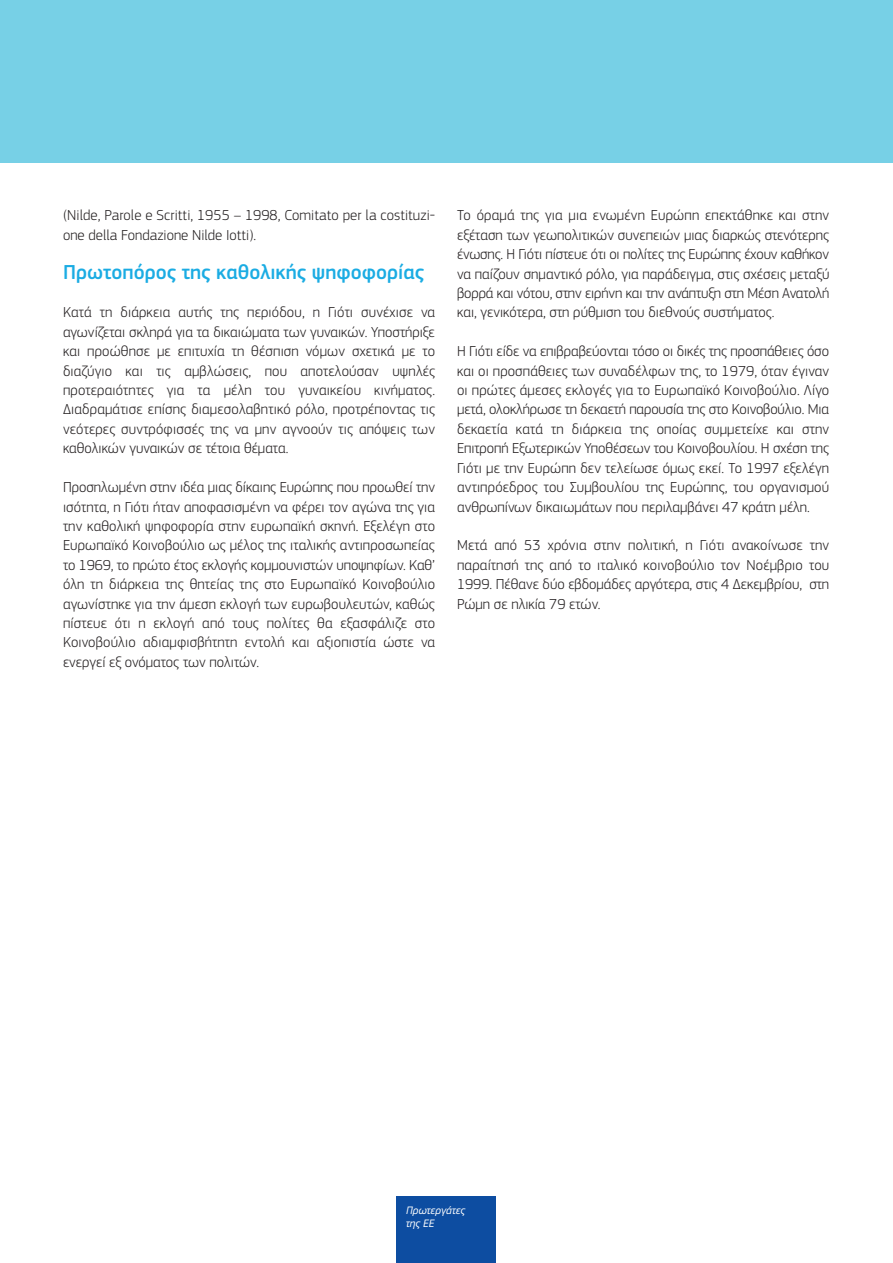
<style>
.page{position:relative;width:893px;height:1263px;background:#fff}
.page>*{position:absolute;margin:0;border:0;box-sizing:border-box;transform-origin:0 0}
.Intertitres{font:500 21px "EC Square Sans Pro";color:#1bace3}
.Body{font:300 15px/19.4px "EC Square Sans Pro";color:#231f20;text-align:justify}
.t1{font:italic 11.25px/13.5px "EC Square Sans Pro";color:#fff}
</style>
<div class="page">
<div style="left:0;top:0;width:893px;height:162px;background:#77d0e6"></div>
<div style="left:397px;top:1197px;width:99px;height:66px;background:#0d4da1"></div>
<p class="Body" style="left:63px;top:206px;width:374px">(Nilde, Parole e Scritti, 1955 – 1998, Comitato per la costituzi&shy;one della Fondazione Nilde Iotti).</p>
<p class="Intertitres" style="left:63px;top:259px;width:363px">Πρωτοπόρος της καθολικής ψηφοφορίας</p>
<p class="Body" style="left:63px;top:303px;width:374px">Κατά τη διάρκεια αυτής της περιόδου, η Γιότι συνέχισε να αγωνίζεται σκληρά για τα δικαιώματα των γυναικών. Υποστήριξε και προώθησε με επιτυχία τη θέσπιση νόμων σχετικά με το διαζύγιο και τις αμβλώσεις, που αποτελούσαν υψηλές προτεραιότητες για τα μέλη του γυναικείου κινήματος.<br>Διαδραμάτισε επίσης διαμεσολαβητικό ρόλο, προτρέποντας τις νεότερες συντρόφισσές της να μην αγνοούν τις απόψεις των καθολικών γυναικών σε τέτοια θέματα.</p>
<p class="Body" style="left:63px;top:477px;width:374px">Προσηλωμένη στην ιδέα μιας δίκαιης Ευρώπης που προωθεί την ισότητα, η Γιότι ήταν αποφασισμένη να φέρει τον αγώνα της για την καθολική ψηφοφορία στην ευρωπαϊκή σκηνή. Εξελέγη στο Ευρωπαϊκό Κοινοβούλιο ως μέλος της ιταλικής αντιπροσωπείας το 1969, το πρώτο έτος εκλογής κομμουνιστών υποψηφίων. Καθ’ όλη τη διάρκεια της θητείας της στο Ευρωπαϊκό Κοινοβούλιο αγωνίστηκε για την άμεση εκλογή των ευρωβουλευτών, καθώς πίστευε ότι η εκλογή από τους πολίτες θα εξασφάλιζε στο Κοινοβούλιο αδιαμφισβήτητη εντολή και αξιοπιστία ώστε να ενεργεί εξ ονόματος των πολιτών.</p>
<p class="Body" style="left:457px;top:206px;width:374px">Το όραμά της για μια ενωμένη Ευρώπη επεκτάθηκε και στην εξέταση των γεωπολιτικών συνεπειών μιας διαρκώς στενότερης ένωσης. Η Γιότι πίστευε ότι οι πολίτες της Ευρώπης έχουν καθήκον να παίζουν σημαντικό ρόλο, για παράδειγμα, στις σχέσεις μεταξύ βορρά και νότου, στην ειρήνη και την ανάπτυξη στη Μέση Ανατολή και, γενικότερα, στη ρύθμιση του διεθνούς συστήματος.</p>
<p class="Body" style="left:457px;top:341px;width:374px">Η Γιότι είδε να επιβραβεύονται τόσο οι δικές της προσπάθειες όσο και οι προσπάθειες των συναδέλφων της, το 1979, όταν έγιναν οι πρώτες άμεσες εκλογές για το Ευρωπαϊκό Κοινοβούλιο. Λίγο μετά, ολοκλήρωσε τη δεκαετή παρουσία της στο Κοινοβούλιο. Μια δεκαετία κατά τη διάρκεια της οποίας συμμετείχε και στην Επιτροπή Εξωτερικών Υποθέσεων του Κοινοβουλίου. Η σχέση της Γιότι με την Ευρώπη δεν τελείωσε όμως εκεί. Το 1997 εξελέγη αντιπρόεδρος του Συμβουλίου της Ευρώπης, του οργανισμού ανθρωπίνων δικαιωμάτων που περιλαμβάνει 47 κράτη μέλη.</p>
<p class="Body" style="left:457px;top:536px;width:374px">Μετά από 53 χρόνια στην πολιτική, η Γιότι ανακοίνωσε την παραίτησή της από το ιταλικό κοινοβούλιο τον Νοέμβριο του 1999. Πέθανε δύο εβδομάδες αργότερα, στις 4 Δεκεμβρίου, στη Ρώμη σε ηλικία 79 ετών.</p>
<p class="t1" style="left:406px;top:1203px;width:61px">Πρωτεργάτες της ΕΕ</p>
</div>
